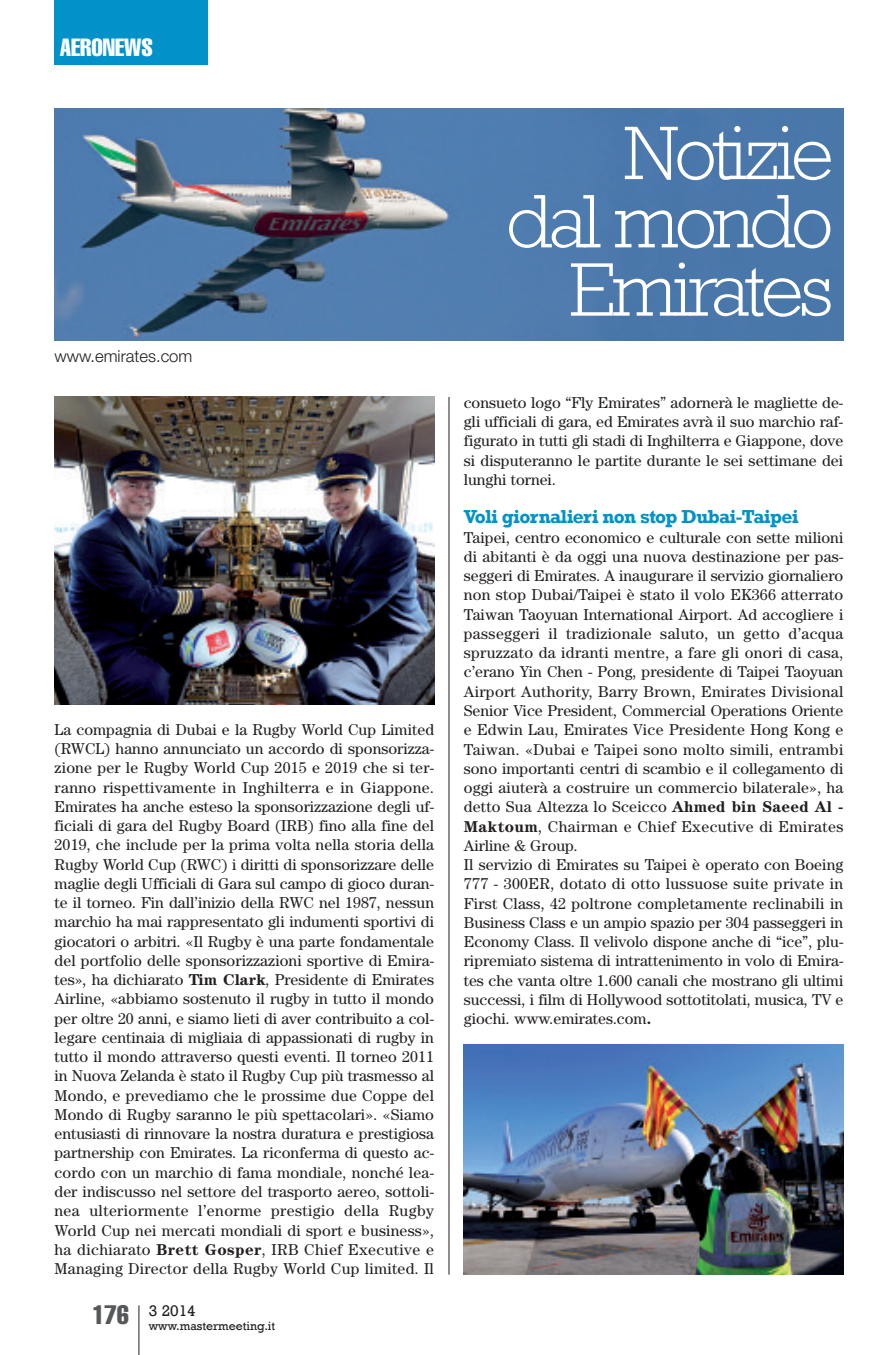
<style>
.page{position:relative;width:893px;height:1355px;background:#fff}
.page>*{position:absolute;margin:0;border:0;box-sizing:border-box;transform-origin:0 0}
.t1{font:300 77px/68.2px "Rockwell";letter-spacing:-.055em;color:#fff;text-align:right}
.t2{font:extra-condensed 24.5px "Helvetica";color:#fff}
.t3{font:700 19.25px "Rockwell";letter-spacing:-.035em;color:#0092c8}
.t4{font:300 16.62px "Helvetica Neue";color:#231f20}
.t5{font:15.75px/19.2px "Century";letter-spacing:.005em;color:#231f20;text-align:justify}
.t6{font:15.75px "Rockwell";color:#231f20}
.t7{font:12.25px "Rockwell";color:#231f20}
.s1{font-weight:700}
</style>
<div class="page">
<hr style="left:138px;top:1305px;width:1px;height:49px;background:#231f20">
<div style="left:55px;top:0;width:153px;height:64px;background:#0092c8"></div>
<hr style="left:448px;top:397px;width:1px;height:877px;background:#231f20">
<img style="left:55px;top:108px;width:788px;height:232px">
<img style="left:55px;top:397px;width:379px;height:307px">
<img style="left:464px;top:1044px;width:379px;height:230px">
<h2 class="t2" style="left:60px;top:39px;width:95px">AERONEWS</h2>
<p class="t4" style="left:55px;top:350px;width:139px">www.emirates.com</p>
<p class="t5" style="left:54px;top:721px;width:381px">La compagnia di Dubai e la Rugby World Cup Limited (RWCL) hanno annunciato un accordo di sponsorizza&shy;zione per le Rugby World Cup 2015 e 2019 che si ter&shy;ranno rispettivamente in Inghilterra e in Giappone.<br>Emirates ha anche esteso la sponsorizzazione degli uf&shy;ficiali di gara del Rugby Board (IRB) fino alla fine del 2019, che include per la prima volta nella storia della Rugby World Cup (RWC) i diritti di sponsorizzare delle maglie degli Ufficiali di Gara sul campo di gioco duran&shy;te il torneo. Fin dall’inizio della RWC nel 1987, nessun marchio ha mai rappresentato gli indumenti sportivi di giocatori o arbitri. «Il Rugby è una parte fondamentale del portfolio delle sponsorizzazioni sportive di Emira&shy;tes», ha dichiarato <span class="s1">Tim Clark</span>, Presidente di Emirates Airline, «abbiamo sostenuto il rugby in tutto il mondo per oltre 20 anni, e siamo lieti di aver contribuito a col&shy;legare centinaia di migliaia di appassionati di rugby in tutto il mondo attraverso questi eventi. Il torneo 2011 in Nuova Zelanda è stato il Rugby Cup più trasmesso al Mondo, e prevediamo che le prossime due Coppe del Mondo di Rugby saranno le più spettacolari». «Siamo entusiasti di rinnovare la nostra duratura e prestigiosa partnership con Emirates. La riconferma di questo ac&shy;cordo con un marchio di fama mondiale, nonché lea&shy;der indiscusso nel settore del trasporto aereo, sottoli&shy;nea ulteriormente l’enorme prestigio della Rugby World Cup nei mercati mondiali di sport e business», ha dichiarato <span class="s1">Brett Gosper</span>, IRB Chief Executive e Managing Director della Rugby World Cup limited. Il</p>
<p class="t7" style="left:92px;top:1318px;width:184px"><sup>176</sup> www.mastermeeting.it</p>
<p class="t6" style="left:149px;top:1300px;width:49px">3 2014</p>
<h1 class="t1" style="left:506px;top:127px;width:329px">Notizie<br>dal mondo<br>Emirates</h1>
<p class="t5" style="left:464px;top:394px;width:381px">consueto logo “Fly Emirates” adornerà le magliette de&shy;gli ufficiali di gara, ed Emirates avrà il suo marchio raf&shy;figurato in tutti gli stadi di Inghilterra e Giappone, dove si disputeranno le partite durante le sei settimane dei lunghi tornei.</p>
<p class="t3" style="left:464px;top:505px;width:336px">Voli giornalieri non stop Dubai-Taipei</p>
<p class="t5" style="left:464px;top:529px;width:381px;text-align:left">Taipei, centro economico e culturale con sette milioni di abitanti è da oggi una nuova destinazione per pas&shy;seggeri di Emirates. A inaugurare il servizio giornaliero non stop Dubai/Taipei è stato il volo EK366 atterrato Taiwan Taoyuan International Airport. Ad accogliere i passeggeri il tradizionale saluto, un getto d’acqua spruzzato da idranti mentre, a fare gli onori di casa, c’erano Yin Chen - Pong, presidente di Taipei Taoyuan Airport Authority, Barry Brown, Emirates Divisional Senior Vice President, Commercial Operations Oriente e Edwin Lau, Emirates Vice Presidente Hong Kong e Taiwan. «Dubai e Taipei sono molto simili, entrambi sono importanti centri di scambio e il collegamento di oggi aiuterà a costruire un commercio bilaterale», ha detto Sua Altezza lo Sceicco <span class="s1">Ahmed bin Saeed Al - Maktoum</span>, Chairman e Chief Executive di Emirates Airline &amp; Group.<br>Il servizio di Emirates su Taipei è operato con Boeing 777 - 300ER, dotato di otto lussuose suite private in First Class, 42 poltrone completamente reclinabili in Business Class e un ampio spazio per 304 passeggeri in Economy Class. Il velivolo dispone anche di “ice”, plu&shy;ripremiato sistema di intrattenimento in volo di Emira&shy;tes che vanta oltre 1.600 canali che mostrano gli ultimi successi, i film di Hollywood sottotitolati, musica, TV e giochi. www.emirates.com<span class="s1">.</span></p>
</div>
